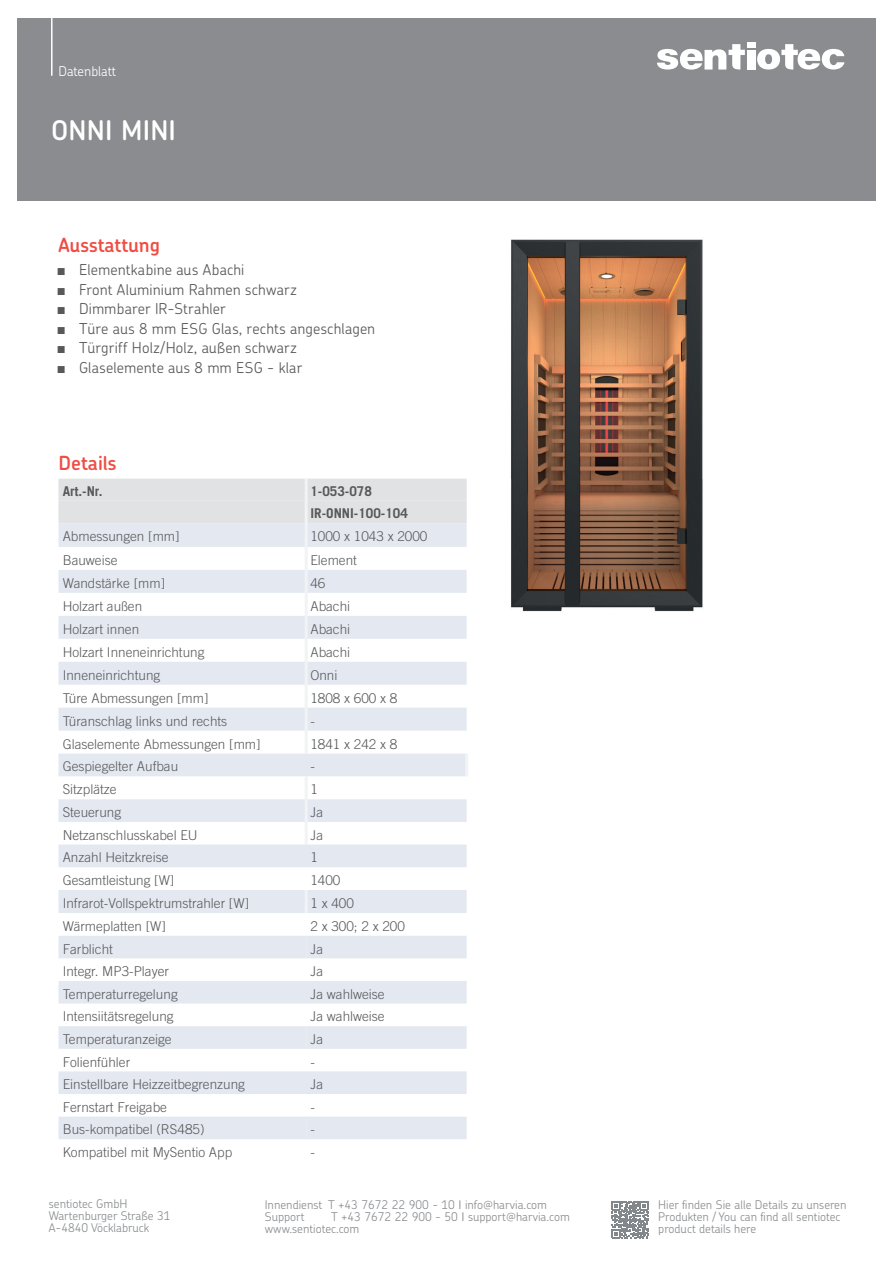
<style>
.page{position:relative;width:893px;height:1263px;background:#fff}
.page>*{position:absolute;margin:0;border:0;box-sizing:border-box;transform-origin:0 0}
.t1{font:600 27px "Chevin Pro";letter-spacing:.01em;color:#fff}
.t2{font:600 19.5px "Chevin Pro";letter-spacing:-.005em;color:#ef4d44}
.t3{font:300 15px "Chevin Pro";letter-spacing:.005em;color:#57585a}
.t4{font:300 13.5px "Trade Gothic LT Com";color:#57585a}
.t5{font:700 13.5px/22.4px "Trade Gothic LT Com";color:#57585a}
.t6{font:300 13.5px "Chevin Pro";color:#fff}
.t7{font:300 12px/12px "Chevin Pro";color:#8a8c8f}
.s1{font-family:"Arial Narrow";font-weight:400}
</style>
<div class="page">
<div style="left:17px;top:18px;width:859px;height:183px;background:#8a8c8f"></div>
<svg style="left:657px;top:44px;width:88px;height:26px"></svg>
<svg style="left:757px;top:44px;width:87px;height:26px"></svg>
<div style="left:747px;top:50px;width:8px;height:20px;background:#fff"></div>
<div style="left:747px;top:43px;width:8px;height:5px;background:#fff"></div>
<hr style="left:51px;top:4px;width:2px;height:72px;background:#fff">
<svg style="left:611px;top:1201px;width:37px;height:37px"></svg>
<img style="left:511px;top:239px;width:192px;height:373px">
<div style="left:58px;top:479px;width:409px;height:44px;background:#e1e2e4"></div>
<svg style="left:58px;top:523px;width:409px;height:116px;fill:#e4e9f1"></svg>
<svg style="left:58px;top:662px;width:409px;height:477px;fill:#e4e9f1"></svg>
<hr style="left:305px;top:479px;width:3px;height:21px;background:#f2f3f4">
<hr style="left:305px;top:500px;width:3px;height:23px;background:#f2f3f4">
<hr style="left:305px;top:523px;width:3px;height:24px;background:#f2f3f4">
<hr style="left:305px;top:547px;width:3px;height:23px;background:#f2f3f4">
<hr style="left:305px;top:570px;width:3px;height:23px;background:#f2f3f4">
<hr style="left:305px;top:593px;width:3px;height:23px;background:#f2f3f4">
<hr style="left:305px;top:616px;width:3px;height:23px;background:#f2f3f4">
<hr style="left:305px;top:639px;width:3px;height:23px;background:#f2f3f4">
<hr style="left:305px;top:685px;width:3px;height:23px;background:#f2f3f4">
<hr style="left:305px;top:708px;width:3px;height:23px;background:#f2f3f4">
<hr style="left:305px;top:731px;width:3px;height:23px;background:#f2f3f4">
<hr style="left:305px;top:776px;width:3px;height:23px;background:#f2f3f4">
<hr style="left:305px;top:799px;width:3px;height:23px;background:#f2f3f4">
<hr style="left:305px;top:822px;width:3px;height:22px;background:#f2f3f4">
<hr style="left:305px;top:890px;width:3px;height:23px;background:#f2f3f4">
<hr style="left:465px;top:754px;width:3px;height:22px;background:#f2f3f4">
<hr style="left:305px;top:662px;width:3px;height:23px;background:#f2f3f4">
<p class="t6" style="left:58px;top:62px;width:59px">Datenblatt</p>
<h1 class="t1" style="left:51px;top:112px;width:127px">ONNI MINI</h1>
<h2 class="t2" style="left:58px;top:232px;width:103px">Ausstattung</h2>
<p class="t3" style="left:58px;top:260px;width:188px"><span class="s1">■</span> Elementkabine aus Abachi</p>
<p class="t3" style="left:58px;top:279px;width:240px"><span class="s1">■</span> Front Aluminium Rahmen schwarz</p>
<p class="t3" style="left:58px;top:299px;width:169px"><span class="s1">■</span> Dimmbarer IR-Strahler</p>
<p class="t3" style="left:58px;top:318px;width:319px"><span class="s1">■</span> Türe aus 8 mm ESG Glas, rechts angeschlagen</p>
<p class="t3" style="left:58px;top:338px;width:240px"><span class="s1">■</span> Türgriff Holz/Holz, außen schwarz</p>
<p class="t3" style="left:58px;top:357px;width:246px"><span class="s1">■</span> Glaselemente aus 8 mm ESG - klar</p>
<h2 class="t2" style="left:58px;top:450px;width:60px">Details</h2>
<p class="t5" style="left:63px;top:480px;width:41px">Art.-Nr.</p>
<p class="t5" style="left:310px;top:480px;width:99px">1-053-078<br>IR-ONNI-100-104</p>
<p class="t4" style="left:63px;top:529px;width:118px">Abmessungen [mm]</p>
<p class="t4" style="left:310px;top:529px;width:119px">1000 x 1043 x 2000</p>
<p class="t4" style="left:63px;top:552px;width:56px">Bauweise</p>
<p class="t4" style="left:310px;top:552px;width:48px">Element</p>
<p class="t4" style="left:63px;top:575px;width:104px">Wandstärke [mm]</p>
<p class="t4" style="left:310px;top:575px;width:17px">46</p>
<p class="t4" style="left:63px;top:598px;width:81px">Holzart außen</p>
<p class="t4" style="left:310px;top:598px;width:41px">Abachi</p>
<p class="t4" style="left:63px;top:621px;width:78px">Holzart innen</p>
<p class="t4" style="left:310px;top:621px;width:41px">Abachi</p>
<p class="t4" style="left:63px;top:644px;width:143px">Holzart Inneneinrichtung</p>
<p class="t4" style="left:310px;top:644px;width:41px">Abachi</p>
<p class="t4" style="left:63px;top:667px;width:99px">Inneneinrichtung</p>
<p class="t4" style="left:310px;top:667px;width:29px">Onni</p>
<p class="t4" style="left:63px;top:690px;width:147px">Türe Abmessungen [mm]</p>
<p class="t4" style="left:310px;top:690px;width:89px">1808 x 600 x 8</p>
<p class="t4" style="left:63px;top:713px;width:166px">Türanschlag links und rechts</p>
<p class="t4" style="left:310px;top:713px;width:6px">-</p>
<p class="t4" style="left:63px;top:736px;width:199px">Glaselemente Abmessungen [mm]</p>
<p class="t4" style="left:310px;top:736px;width:89px">1841 x 242 x 8</p>
<p class="t4" style="left:63px;top:759px;width:117px">Gespiegelter Aufbau</p>
<p class="t4" style="left:310px;top:759px;width:6px">-</p>
<p class="t4" style="left:63px;top:781px;width:55px">Sitzplätze</p>
<p class="t4" style="left:310px;top:781px;width:9px">1</p>
<p class="t4" style="left:63px;top:804px;width:60px">Steuerung</p>
<p class="t4" style="left:310px;top:804px;width:14px">Ja</p>
<p class="t4" style="left:63px;top:827px;width:137px">Netzanschlusskabel EU</p>
<p class="t4" style="left:310px;top:827px;width:14px">Ja</p>
<p class="t4" style="left:63px;top:849px;width:107px">Anzahl Heitzkreise</p>
<p class="t4" style="left:310px;top:849px;width:9px">1</p>
<p class="t4" style="left:63px;top:872px;width:113px">Gesamtleistung [W]</p>
<p class="t4" style="left:310px;top:872px;width:32px">1400</p>
<p class="t4" style="left:63px;top:895px;width:188px">Infrarot-Vollspektrumstrahler [W]</p>
<p class="t4" style="left:310px;top:895px;width:45px">1 x 400</p>
<p class="t4" style="left:63px;top:918px;width:105px">Wärmeplatten [W]</p>
<p class="t4" style="left:310px;top:918px;width:96px">2 x 300; 2 x 200</p>
<p class="t4" style="left:63px;top:941px;width:52px">Farblicht</p>
<p class="t4" style="left:310px;top:941px;width:14px">Ja</p>
<p class="t4" style="left:63px;top:963px;width:108px">Integr. MP3-Player</p>
<p class="t4" style="left:310px;top:963px;width:14px">Ja</p>
<p class="t4" style="left:63px;top:986px;width:117px">Temperaturregelung</p>
<p class="t4" style="left:310px;top:986px;width:76px">Ja wahlweise</p>
<p class="t4" style="left:63px;top:1008px;width:113px">Intensiitätsregelung</p>
<p class="t4" style="left:310px;top:1008px;width:76px">Ja wahlweise</p>
<p class="t4" style="left:63px;top:1031px;width:111px">Temperaturanzeige</p>
<p class="t4" style="left:310px;top:1031px;width:14px">Ja</p>
<p class="t4" style="left:63px;top:1054px;width:69px">Folienfühler</p>
<p class="t4" style="left:310px;top:1054px;width:6px">-</p>
<p class="t4" style="left:63px;top:1076px;width:184px">Einstellbare Heizzeitbegrenzung</p>
<p class="t4" style="left:310px;top:1076px;width:14px">Ja</p>
<p class="t4" style="left:63px;top:1099px;width:106px">Fernstart Freigabe</p>
<p class="t4" style="left:310px;top:1099px;width:6px">-</p>
<p class="t4" style="left:63px;top:1121px;width:143px">Bus-kompatibel (RS485)</p>
<p class="t4" style="left:310px;top:1121px;width:6px">-</p>
<p class="t4" style="left:63px;top:1144px;width:171px">Kompatibel mit MySentio App</p>
<p class="t4" style="left:310px;top:1144px;width:6px">-</p>
<p class="t7" style="left:49px;top:1197px;width:123px">sentiotec GmbH<br>Wartenburger Straße 31<br>A-4840 Vöcklabruck</p>
<p class="t7" style="left:658px;top:1199px;width:190px">Hier finden Sie alle Details zu unseren<br>Produkten / You can find all sentiotec product details here</p>
<p class="t7" style="left:265px;top:1198px;width:284px">Innendienst T +43 7672 22 900 - 10 info@harvia.com<br>Support</p>
<p class="t7" style="left:265px;top:1210px;width:307px;text-indent:66px">T +43 7672 22 900 - 50 support@harvia.com www.sentiotec.com</p>
</div>
